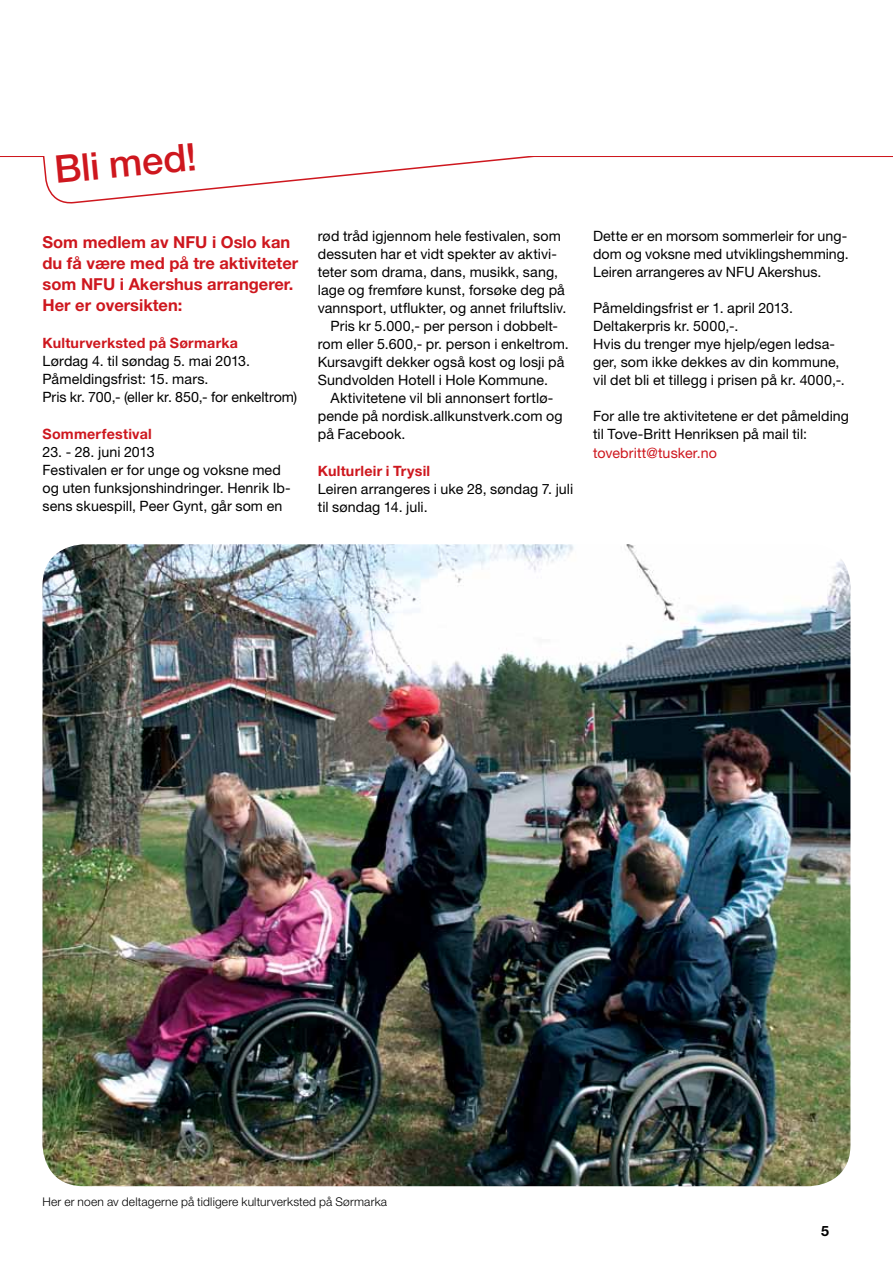
<style>
.page{position:relative;width:893px;height:1263px;background:#fff}
.page>*{position:absolute;margin:0;border:0;box-sizing:border-box;transform-origin:0 0}
.t1{font:500 38.25px "Helvetica Neue LT Std";color:#ce171e}
.t2{font:700 16.5px/21px "Helvetica Neue LT Std";color:#ce171e}
.t3{font:14.25px/18px "Helvetica Neue LT Std";letter-spacing:.005em;color:#000}
.t4{font:700 14.25px "Helvetica Neue LT Std";letter-spacing:.015em;color:#ce171e}
.t5{font:14.25px "Helvetica Neue LT Std";letter-spacing:.005em;color:#ce171e}
.t6{font:700 14.25px "Helvetica Neue LT Std";color:#000}
.t7{font:300 12px "Helvetica Neue LT Std";letter-spacing:.015em;color:#000}
</style>
<div class="page">
<hr style="left:0;top:156px;width:893px;height:1px;background:#ce171e">
<svg style="left:43px;top:156px;width:491px;height:48px"></svg>
<img style="left:43px;top:544px;width:807px;height:642px">
<h1 class="t1" style="left:53px;top:146px;width:144px;rotate:-5deg">Bli med!</h1>
<p class="t2" style="left:43px;top:231px;width:257px">Som medlem av NFU i Oslo kan du få være med på tre aktiviteter som NFU i Akershus arrangerer.<br>Her er oversikten:</p>
<p class="t4" style="left:43px;top:334px;width:197px">Kulturverksted på Sørmarka</p>
<p class="t3" style="left:43px;top:352px;width:256px">Lørdag 4. til søndag 5. mai 2013.<br>Påmeldingsfrist: 15. mars.<br>Pris kr. 700,- (eller kr. 850,- for enkeltrom)</p>
<p class="t4" style="left:43px;top:425px;width:111px">Sommerfestival</p>
<p class="t3" style="left:43px;top:443px;width:250px">23. - 28. juni 2013<br>Festivalen er for unge og voksne med og uten funksjonshindringer. Henrik Ib&shy;sens skuespill, Peer Gynt, går som en</p>
<p class="t3" style="left:318px;top:227px;width:245px">rød tråd igjennom hele festivalen, som</p>
<p class="t3" style="left:318px;top:245px;width:241px">dessuten har et vidt spekter av aktivi-</p>
<p class="t3" style="left:318px;top:263px;width:242px">teter som drama, dans, musikk, sang,</p>
<p class="t3" style="left:318px;top:281px;width:249px">lage og fremføre kunst, forsøke deg på</p>
<p class="t3" style="left:318px;top:299px;width:250px">vannsport, utflukter, og annet friluftsliv.</p>
<p class="t3" style="left:331px;top:317px;width:229px">Pris kr 5.000,- per person i dobbelt-</p>
<p class="t3" style="left:318px;top:335px;width:252px">rom eller 5.600,- pr. person i enkeltrom.</p>
<p class="t3" style="left:318px;top:353px;width:248px">Kursavgift dekker også kost og losji på</p>
<p class="t3" style="left:318px;top:371px;width:232px">Sundvolden Hotell i Hole Kommune.</p>
<p class="t3" style="left:331px;top:389px;width:224px">Aktivitetene vil bli annonsert fortlø-</p>
<p class="t3" style="left:318px;top:407px;width:246px">pende på nordisk.allkunstverk.com og</p>
<p class="t3" style="left:318px;top:425px;width:89px">på Facebook.</p>
<p class="t4" style="left:318px;top:462px;width:114px">Kulturleir i Trysil</p>
<p class="t3" style="left:318px;top:480px;width:257px">Leiren arrangeres i uke 28, søndag 7. juli til søndag 14. juli.</p>
<p class="t3" style="left:593px;top:227px;width:257px;text-align:justify">Dette er en morsom sommerleir for ung&shy;dom og voksne med utviklingshemming.<br>Leiren arrangeres av NFU Akershus.</p>
<p class="t3" style="left:593px;top:299px;width:253px">Påmeldingsfrist er 1. april 2013.<br>Deltakerpris kr. 5000,-.<br>Hvis du trenger mye hjelp/egen ledsa&shy;ger, som ikke dekkes av din kommune, vil det bli et tillegg i prisen på kr. 4000,-.</p>
<p class="t3" style="left:593px;top:407px;width:257px">For alle tre aktivitetene er det påmelding til Tove-Britt Henriksen på mail til:</p>
<p class="t5" style="left:593px;top:444px;width:125px">tovebritt@tusker.no</p>
<p class="t7" style="left:43px;top:1194px;width:346px">Her er noen av deltagerne på tidligere kulturverksted på Sørmarka</p>
<p class="t6" style="left:821px;top:1222px;width:9px">5</p>
</div>
